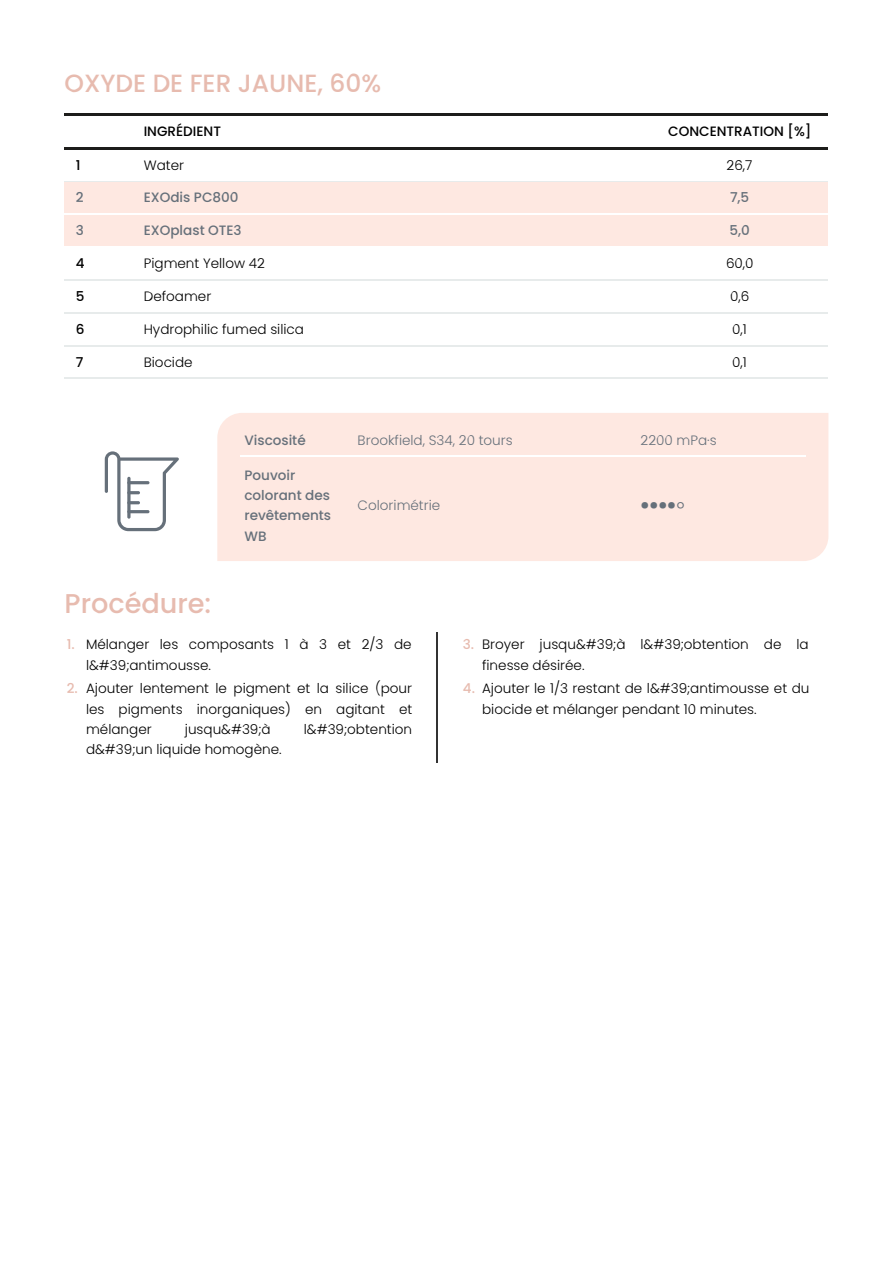
<style>
.page{position:relative;width:893px;height:1263px;background:#fff}
.page>*{position:absolute;margin:0;border:0;box-sizing:border-box;transform-origin:0 0}
.t1{font:500 27.15px "Poppins";letter-spacing:.005em;color:#e7bbaf}
.t2{font:24.9px "Medium Poppins";letter-spacing:.005em;color:#e7bbaf}
.t3{font:13.5px/20.4px "Light Poppins";letter-spacing:.005em;color:#000}
.t4{font:500 13.5px/20.4px "Poppins";letter-spacing:.005em;color:#66707a}
.t5{font:13.5px "Light Poppins";letter-spacing:.005em;color:#66707a}
.t6{font:500 13.5px "Poppins";letter-spacing:.005em;color:#000}
.t7{font:13.5px "Cantarell";color:#66707a}
.s1{font-family:"Poppins";font-weight:500;color:#e7bbaf}
</style>
<div class="page">
<hr style="left:64px;top:113px;width:764px;height:2px;background:#1d1d1b">
<hr style="left:64px;top:147px;width:764px;height:2px;background:#1d1d1b">
<hr style="left:64px;top:181px;width:764px;height:1px;background:#e7ebeb">
<div style="left:64px;top:182px;width:764px;height:33px;background:#fee8e1"></div>
<hr style="left:64px;top:214px;width:764px;height:1px;background:#fff">
<div style="left:64px;top:215px;width:764px;height:33px;background:#fee8e1"></div>
<hr style="left:64px;top:247px;width:764px;height:1px;background:#fff">
<hr style="left:64px;top:279px;width:764px;height:2px;background:#e7ebeb">
<hr style="left:64px;top:312px;width:764px;height:1px;background:#e7ebeb">
<hr style="left:64px;top:345px;width:764px;height:1px;background:#e7ebeb">
<hr style="left:64px;top:378px;width:764px;height:1px;background:#e7ebeb">
<div style="left:217px;top:413px;width:611px;height:148px;background:#fee8e1"></div>
<hr style="left:240px;top:456px;width:113px;height:1px;background:#fff">
<hr style="left:353px;top:456px;width:283px;height:1px;background:#fff">
<hr style="left:636px;top:456px;width:169px;height:1px;background:#fff">
<hr style="left:437px;top:632px;width:1px;height:130px;background:#333">
<svg style="left:105px;top:451px;width:74px;height:80px"></svg>
<hr style="left:127px;top:481px;width:22px;height:3px;background:#66707a;border-radius:2px">
<h2 class="t2" style="left:64px;top:66px;width:318px">OXYDE DE FER JAUNE, 60%</h2>
<p class="t6" style="left:144px;top:122px;width:79px">INGRÉDIENT</p>
<p class="t6" style="left:668px;top:122px;width:144px">CONCENTRATION [%]</p>
<p class="t6" style="left:76px;top:156px;width:6px">1</p>
<p class="t3" style="left:144px;top:155px;width:42px">Water</p>
<p class="t3" style="left:726px;top:155px;width:27px">26,7</p>
<p class="t4" style="left:76px;top:188px;width:9px">2</p>
<p class="t4" style="left:144px;top:188px;width:96px">EXOdis PC800</p>
<p class="t4" style="left:730px;top:188px;width:21px">7,5</p>
<p class="t4" style="left:76px;top:220px;width:9px">3</p>
<p class="t4" style="left:144px;top:220px;width:99px">EXOplast OTE3</p>
<p class="t4" style="left:729px;top:220px;width:22px">5,0</p>
<p class="t6" style="left:76px;top:254px;width:10px">4</p>
<p class="t3" style="left:144px;top:253px;width:123px">Pigment Yellow 42</p>
<p class="t3" style="left:726px;top:253px;width:29px">60,0</p>
<p class="t6" style="left:76px;top:287px;width:10px">5</p>
<p class="t3" style="left:144px;top:286px;width:69px">Defoamer</p>
<p class="t3" style="left:730px;top:286px;width:21px">0,6</p>
<p class="t6" style="left:76px;top:320px;width:10px">6</p>
<p class="t3" style="left:144px;top:319px;width:162px">Hydrophilic fumed silica</p>
<p class="t3" style="left:732px;top:319px;width:16px">0,1</p>
<p class="t6" style="left:76px;top:352px;width:9px">7</p>
<p class="t3" style="left:144px;top:352px;width:50px">Biocide</p>
<p class="t3" style="left:732px;top:352px;width:16px">0,1</p>
<p class="t4" style="left:244px;top:430px;width:63px">Viscosité</p>
<p class="t5" style="left:357px;top:430px;width:156px">Brookfield, S34, 20 tours</p>
<p class="t5" style="left:640px;top:430px;width:77px">2200 mPa·s</p>
<p class="t4" style="left:244px;top:465px;width:88px">Pouvoir colorant des revêtements<br>WB</p>
<p class="t5" style="left:357px;top:496px;width:84px">Colorimétrie</p>
<p class="t7" style="left:640px;top:497px;width:46px">●●●●○</p>
<h1 class="t1" style="left:64px;top:585px;width:148px">Procédure:</h1>
<p class="t3" style="left:86px;top:634px;width:327px;text-indent:-19px"><span class="s1">1.</span> Mélanger les composants 1 à 3 et 2/3 de l&amp;#39;antimousse.</p>
<p class="t3" style="left:86px;top:678px;width:328px;text-align:justify;text-indent:-19px"><span class="s1">2.</span> Ajouter lentement le pigment et la silice (pour les pigments inorganiques) en agitant et mélanger</p>
<p class="t3" style="left:185px;top:719px;width:87px">jusqu&amp;#39;à</p>
<p class="t3" style="left:304px;top:719px;width:110px">l&amp;#39;obtention</p>
<p class="t3" style="left:86px;top:740px;width:197px">d&amp;#39;un liquide homogène.</p>
<p class="t3" style="left:482px;top:634px;width:328px;text-indent:-19px"><span class="s1">3.</span> Broyer jusqu&amp;#39;à l&amp;#39;obtention de la finesse désirée.</p>
<p class="t3" style="left:482px;top:678px;width:329px;text-indent:-19px"><span class="s1">4.</span> Ajouter le 1/3 restant de l&amp;#39;antimousse et du biocide et mélanger pendant 10 minutes.</p>
</div>
